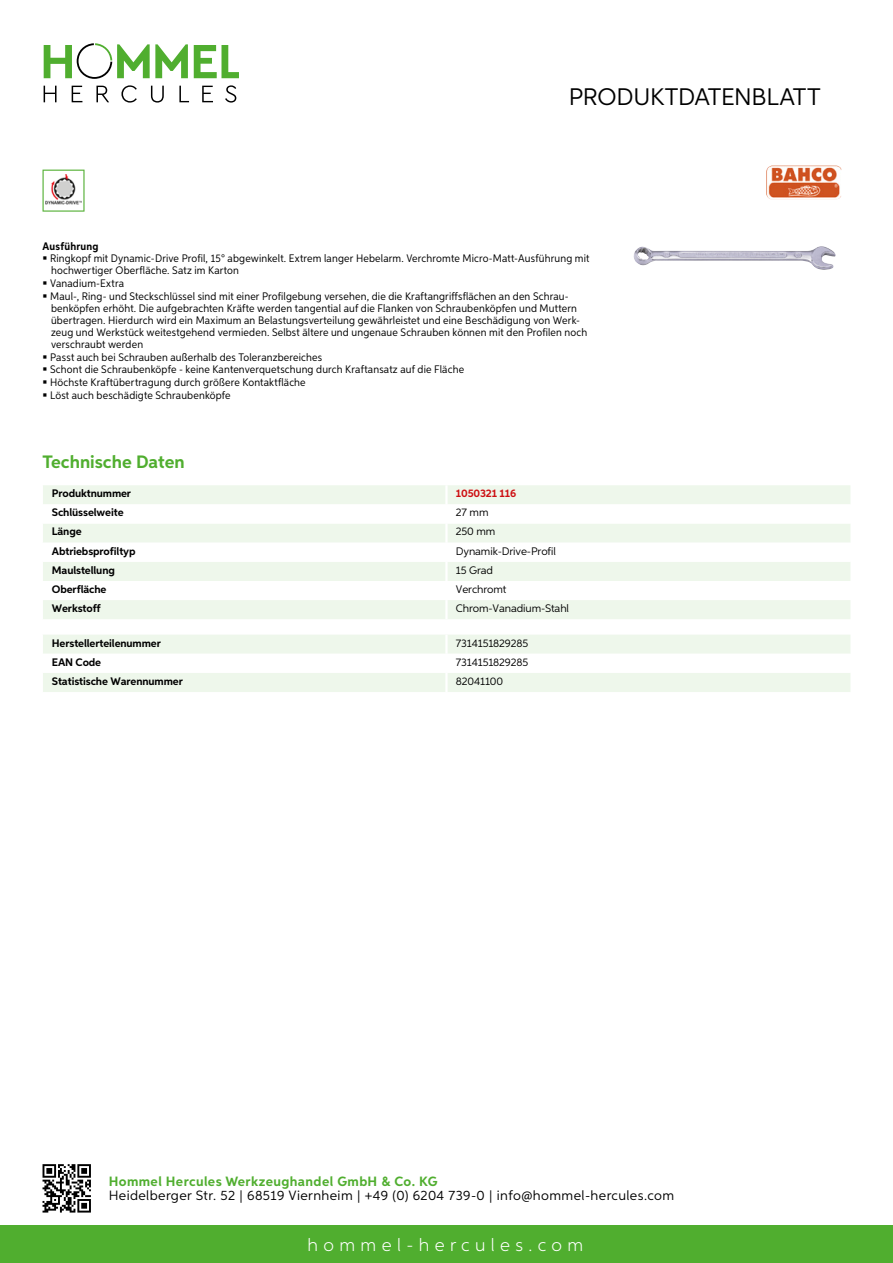
<style>
.page{position:relative;width:893px;height:1263px;background:#fff}
.page>*{position:absolute;margin:0;border:0;box-sizing:border-box;transform-origin:0 0}
.t1{font:24px "Aspira";letter-spacing:-.01em;color:#000}
.t2{font:300 18px "Aspira";letter-spacing:.3em;color:#fff}
.t3{font:700 18px "Aspira";color:#50ae2f}
.t4{font:13.5px "Aspira";letter-spacing:.03em;color:#000}
.t5{font:700 13.5px "Aspira";letter-spacing:.03em;color:#50ae2f}
.t6{font:10.95px/12.5px "Aspira Nar";letter-spacing:.015em;color:#000}
.t7{font:700 10.95px "Aspira";letter-spacing:-.01em;color:#000}
.t8{font:10.95px "Aspira";letter-spacing:-.01em;color:#000}
.t9{font:700 10.95px "Aspira";letter-spacing:-.01em;color:#cd1013}
.t10{font:700 10.95px "Aspira Nar";letter-spacing:.02em;color:#000}
</style>
<div class="page">
<div style="left:0;top:1226px;width:893px;height:37px;background:#50ae2f"></div>
<svg style="left:43px;top:1164px;width:48px;height:48px"></svg>
<svg style="left:194px;top:45px;width:45px;height:33px"></svg>
<svg style="left:44px;top:43px;width:144px;height:36px"></svg>
<svg style="left:44px;top:86px;width:13px;height:16px"></svg>
<svg style="left:72px;top:86px;width:10px;height:16px"></svg>
<svg style="left:96px;top:86px;width:13px;height:16px"></svg>
<svg style="left:121px;top:85px;width:16px;height:18px"></svg>
<svg style="left:151px;top:86px;width:13px;height:17px"></svg>
<svg style="left:179px;top:86px;width:10px;height:16px"></svg>
<svg style="left:202px;top:86px;width:11px;height:16px"></svg>
<svg style="left:225px;top:85px;width:11px;height:18px"></svg>
<div style="left:43px;top:485px;width:807px;height:134px;background:#eef7eb"></div>
<svg style="left:43px;top:504px;width:807px;height:96px"></svg>
<hr style="left:445px;top:485px;width:3px;height:19px;background:#fff">
<hr style="left:445px;top:504px;width:3px;height:19px;background:#fff">
<hr style="left:445px;top:523px;width:3px;height:20px;background:#fff">
<hr style="left:445px;top:543px;width:3px;height:19px;background:#fff">
<hr style="left:445px;top:562px;width:3px;height:19px;background:#fff">
<hr style="left:445px;top:581px;width:3px;height:19px;background:#fff">
<hr style="left:445px;top:600px;width:3px;height:19px;background:#fff">
<svg style="left:43px;top:635px;width:807px;height:57px"></svg>
<hr style="left:445px;top:673px;width:3px;height:19px;background:#fff">
<svg style="left:43px;top:170px;width:42px;height:42px"></svg>
<img style="left:45px;top:175px;width:37px;height:30px">
<img style="left:633px;top:246px;width:203px;height:24px">
<img style="left:766px;top:166px;width:76px;height:33px">
<h1 class="t1" style="left:569px;top:82px;width:253px">Produktdatenblatt</h1>
<p class="t10" style="left:43px;top:239px;width:58px">Ausführung</p>
<p class="t6" style="left:50px;top:252px;width:541px">Ringkopf mit Dynamic-Drive Profil, 15° abgewinkelt. Extrem langer Hebelarm. Verchromte Micro-Matt-Ausführung mit hochwertiger Oberfläche. Satz im Karton<br>Vanadium-Extra<br>Maul-, Ring- und Steckschlüssel sind mit einer Profilgebung versehen, die die Kraftangriffsflächen an den Schrau&shy;benköpfen erhöht. Die aufgebrachten Kräfte werden tangential auf die Flanken von Schraubenköpfen und Muttern übertragen. Hierdurch wird ein Maximum an Belastungsverteilung gewährleistet und eine Beschädigung von Werk&shy;zeug und Werkstück weitestgehend vermieden. Selbst ältere und ungenaue Schrauben können mit den Profilen noch verschraubt werden<br>Passt auch bei Schrauben außerhalb des Toleranzbereiches<br>Schont die Schraubenköpfe - keine Kantenverquetschung durch Kraftansatz auf die Fläche<br>Höchste Kraftübertragung durch größere Kontaktfläche<br>Löst auch beschädigte Schraubenköpfe</p>
<h2 class="t3" style="left:43px;top:451px;width:144px">Technische Daten</h2>
<p class="t7" style="left:52px;top:487px;width:81px">Produktnummer</p>
<p class="t9" style="left:456px;top:487px;width:62px">1050321 116</p>
<p class="t7" style="left:52px;top:506px;width:73px">Schlüsselweite</p>
<p class="t8" style="left:456px;top:506px;width:34px">27 mm</p>
<p class="t7" style="left:52px;top:525px;width:31px">Länge</p>
<p class="t8" style="left:456px;top:525px;width:41px">250 mm</p>
<p class="t7" style="left:52px;top:544px;width:85px">Abtriebsprofiltyp</p>
<p class="t8" style="left:456px;top:544px;width:102px">Dynamik-Drive-Profil</p>
<p class="t7" style="left:52px;top:563px;width:65px">Maulstellung</p>
<p class="t8" style="left:456px;top:563px;width:39px">15 Grad</p>
<p class="t7" style="left:52px;top:582px;width:56px">Oberfläche</p>
<p class="t8" style="left:456px;top:582px;width:52px">Verchromt</p>
<p class="t7" style="left:52px;top:601px;width:50px">Werkstoff</p>
<p class="t8" style="left:456px;top:601px;width:115px">Chrom-Vanadium-Stahl</p>
<p class="t7" style="left:52px;top:636px;width:111px">Herstellerteilenummer</p>
<p class="t8" style="left:456px;top:636px;width:74px">7314151829285</p>
<p class="t7" style="left:52px;top:655px;width:51px">EAN Code</p>
<p class="t8" style="left:456px;top:655px;width:74px">7314151829285</p>
<p class="t7" style="left:52px;top:674px;width:132px">Statistische Warennummer</p>
<p class="t8" style="left:456px;top:674px;width:49px">82041100</p>
<p class="t5" style="left:109px;top:1172px;width:330px">Hommel Hercules Werkzeughandel GmbH &amp; Co. KG</p>
<p class="t4" style="left:109px;top:1187px;width:567px">Heidelberger Str. 52 | 68519 Viernheim | +49 (0) 6204 739-0 | info@hommel-hercules.com</p>
<h2 class="t2" style="left:307px;top:1234px;width:277px">hommel-hercules.com</h2>
</div>
